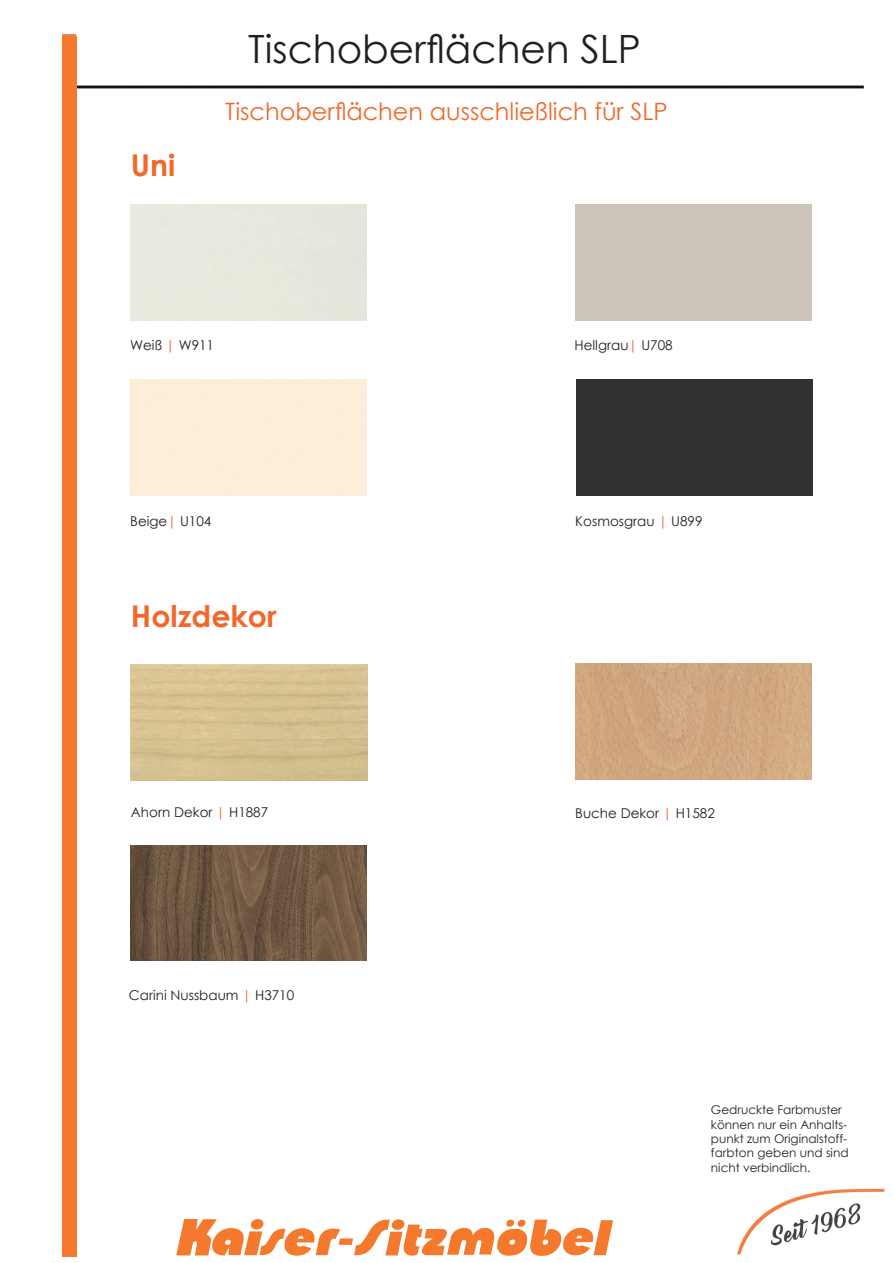
<style>
.page{position:relative;width:893px;height:1263px;background:#fff}
.page>*{position:absolute;margin:0;border:0;box-sizing:border-box;transform-origin:0 0}
.t1{font:39px "Century Gothic";color:#231f20}
.t2{font:700 30px "Century Gothic";color:#f2672a}
.t3{font:24px "Century Gothic";color:#f2672a}
.t4{font:13.5px "Century Gothic";color:#231f20}
.t5{font:12px/14.4px "Century Gothic";color:#231f20}
.s1{color:#f2672a}
</style>
<div class="page">
<img style="left:61px;top:34px;width:824px;height:1223px">
<div style="left:130px;top:204px;width:237px;height:116px;background:#e7e9dd"></div>
<div style="left:575px;top:204px;width:237px;height:116px;background:#cdc4bb"></div>
<div style="left:576px;top:379px;width:237px;height:116px;background:#333034"></div>
<div style="left:131px;top:379px;width:236px;height:116px;background:#fceed9"></div>
<img style="left:131px;top:664px;width:236px;height:116px">
<img style="left:131px;top:846px;width:236px;height:115px">
<img style="left:575px;top:664px;width:237px;height:115px">
<div style="left:176px;top:1216px;width:441px;height:43px;background:#fff"></div>
<svg style="left:176px;top:1219px;width:437px;height:37px"></svg>
<div style="left:62px;top:36px;width:14px;height:1220px;background:#f4792c"></div>
<h1 class="t1" style="left:248px;top:22px;width:394px">Tischoberflächen SLP</h1>
<h2 class="t2" style="left:131px;top:142px;width:46px">Uni</h2>
<h3 class="t3" style="left:225px;top:95px;width:444px">Tischoberflächen ausschließlich für SLP</h3>
<p class="t4" style="left:130px;top:336px;width:85px">Weiß <span class="s1">|</span> W911</p>
<p class="t4" style="left:575px;top:336px;width:100px">Hellgrau<span class="s1">|</span> U708</p>
<p class="t4" style="left:130px;top:511px;width:83px">Beige<span class="s1">|</span> U104</p>
<p class="t4" style="left:575px;top:511px;width:129px">Kosmosgrau <span class="s1">|</span> U899</p>
<h2 class="t2" style="left:131px;top:593px;width:147px">Holzdekor</h2>
<p class="t4" style="left:131px;top:803px;width:139px">Ahorn Dekor <span class="s1">|</span> H1887</p>
<p class="t4" style="left:575px;top:803px;width:141px">Buche Dekor <span class="s1">|</span> H1582</p>
<p class="t4" style="left:129px;top:986px;width:167px">Carini Nussbaum <span class="s1">|</span> H3710</p>
<p class="t5" style="left:711px;top:1102px;width:139px">Gedruckte Farbmuster können nur ein Anhalts&shy;punkt zum Originalstoff&shy;farbton geben und sind nicht verbindlich.</p>
</div>
